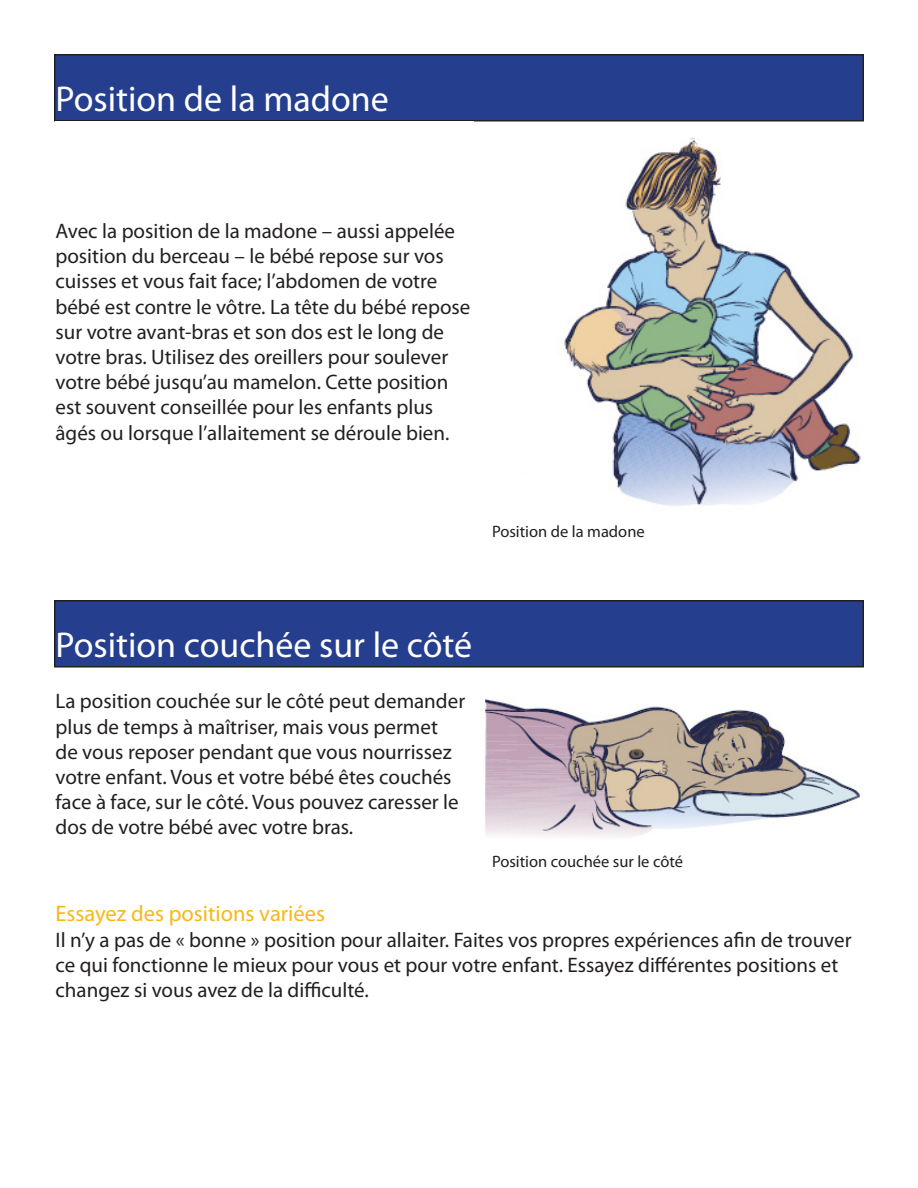
<style>
.page{position:relative;width:918px;height:1188px;background:#fff}
.page>*{position:absolute;margin:0;border:0;box-sizing:border-box;transform-origin:0 0}
.t1{font:36px "Myriad Pro";color:#fff}
.Heading_3_Body{font:22.5px "Myriad Pro";color:#f9b71a}
.t2{font:21px/25.2px "Myriad Pro";color:#231f20}
.t3{font:16.5px "Myriad Pro";color:#231f20}
</style>
<div class="page">
<div style="left:55px;top:55px;width:808px;height:66px;background:#253f8e"></div>
<div style="left:54px;top:54px;width:810px;height:68px;border:2px solid #231f20"></div>
<img style="left:564px;top:138px;width:297px;height:368px">
<div style="left:55px;top:601px;width:808px;height:66px;background:#253f8e"></div>
<div style="left:54px;top:600px;width:810px;height:68px;border:2px solid #231f20"></div>
<img style="left:485px;top:699px;width:375px;height:138px">
<div style="left:493px;top:473px;width:99px;height:32px;background:#fff"></div>
<p class="t1" style="left:56px;top:77px;width:335px">Position de la madone</p>
<p class="t2" style="left:56px;top:218px;width:417px">Avec la position de la madone – aussi appelée position du berceau – le bébé repose sur vos cuisses et vous fait face; l’abdomen de votre bébé est contre le vôtre. La tête du bébé repose sur votre avant-bras et son dos est le long de votre bras. Utilisez des oreillers pour soulever votre bébé jusqu’au mamelon. Cette position est souvent conseillée pour les enfants plus âgés ou lorsque l’allaitement se déroule bien.</p>
<p class="t3" style="left:492px;top:522px;width:154px">Position de la madone</p>
<p class="t1" style="left:56px;top:623px;width:418px">Position couchée sur le côté</p>
<p class="t2" style="left:56px;top:688px;width:411px">La position couchée sur le côté peut demander plus de temps à maîtriser, mais vous permet de vous reposer pendant que vous nourrissez votre enfant. Vous et votre bébé êtes couchés face à face, sur le côté. Vous pouvez caresser le dos de votre bébé avec votre bras.</p>
<p class="t3" style="left:492px;top:852px;width:193px">Position couchée sur le côté</p>
<p class="Heading_3_Body" style="left:56px;top:900px;width:271px">Essayez des positions variées</p>
<p class="t2" style="left:56px;top:927px;width:798px">Il n’y a pas de « bonne » position pour allaiter. Faites vos propres expériences afin de trouver ce qui fonctionne le mieux pour vous et pour votre enfant. Essayez différentes positions et changez si vous avez de la difficulté.</p>
</div>
